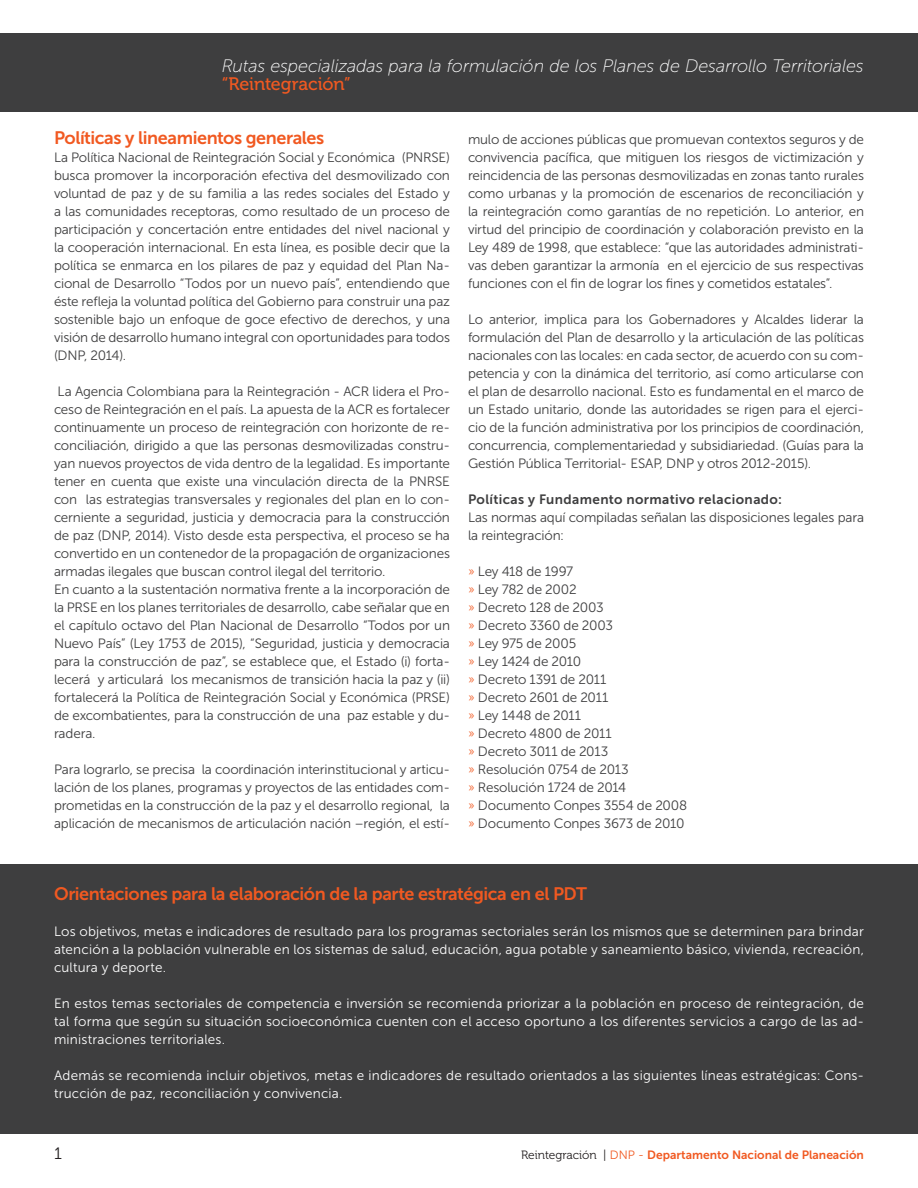
<style>
.page{position:relative;width:918px;height:1188px;background:#fff}
.page>*{position:absolute;margin:0;border:0;box-sizing:border-box;transform-origin:0 0}
.Titulo_de_Texto{font:18px "Museo Sans 700";letter-spacing:-.025em;color:#f15921}
.Sub_Titulo{font:italic 18px "Museo Sans 100";letter-spacing:-.01em;color:#fff}
.Titulo{font:18px "Museo 500";letter-spacing:-.005em;color:#f15921}
.Texto{font:16.5px "Museo 300";color:#231f20}
.Texto-2{font:13.5px/18px "Museo Sans 300";letter-spacing:-.015em;color:#3e3e3f;text-align:justify}
.Texto-3{font:13.5px/18px "Museo Sans 300";letter-spacing:.015em;color:#fff;text-align:justify}
.Texto-4{font:13.5px "Museo Sans 700";letter-spacing:.03em;color:#3e3e3f}
.t1{font:12px "Museo Sans 700";color:#f15921}
.s1{font-size:12px;color:#f15921}
.s2{font-family:"Museo 300";color:#231f20}
.s3{font-family:"Museo Sans 300";color:#231f20}
.s4{font-family:"Museo Sans 300"}
</style>
<div class="page">
<div style="left:0;top:33px;width:918px;height:78px;background:#3e3e3f"></div>
<div style="left:0;top:864px;width:918px;height:270px;background:#3e3e3f"></div>
<p class="Sub_Titulo" style="left:222px;top:56px;width:644px">Rutas especializadas para la formulación de los Planes de Desarrollo Territoriales</p>
<p class="Titulo" style="left:222px;top:74px;width:131px">“Reintegración”</p>
<p class="Titulo_de_Texto" style="left:54px;top:128px;width:272px">Políticas y lineamientos generales</p>
<p class="Texto-2" style="left:54px;top:148px;width:398px">La Política Nacional de Reintegración Social y Económica (PNRSE) busca promover la incorporación efectiva del desmovilizado con voluntad de paz y de su familia a las redes sociales del Estado y a las comunidades receptoras, como resultado de un proceso de participación y concertación entre entidades del nivel nacional y la cooperación internacional. En esta línea, es posible decir que la política se enmarca en los pilares de paz y equidad del Plan Na&shy;cional de Desarrollo “Todos por un nuevo país”, entendiendo que éste refleja la voluntad política del Gobierno para construir una paz sostenible bajo un enfoque de goce efectivo de derechos, y una visión de desarrollo humano integral con oportunidades para todos (DNP, 2014).</p>
<p class="Texto-2" style="left:54px;top:382px;width:398px">La Agencia Colombiana para la Reintegración - ACR lidera el Pro&shy;ceso de Reintegración en el país. La apuesta de la ACR es fortalecer continuamente un proceso de reintegración con horizonte de re&shy;conciliación, dirigido a que las personas desmovilizadas constru&shy;yan nuevos proyectos de vida dentro de la legalidad. Es importante tener en cuenta que existe una vinculación directa de la PNRSE con las estrategias transversales y regionales del plan en lo con&shy;cerniente a seguridad, justicia y democracia para la construcción de paz (DNP, 2014). Visto desde esta perspectiva, el proceso se ha convertido en un contenedor de la propagación de organizaciones armadas ilegales que buscan control ilegal del territorio.</p>
<p class="Texto-2" style="left:54px;top:580px;width:398px">En cuanto a la sustentación normativa frente a la incorporación de la PRSE en los planes territoriales de desarrollo, cabe señalar que en el capítulo octavo del Plan Nacional de Desarrollo “Todos por un Nuevo País” (Ley 1753 de 2015), “Seguridad, justicia y democracia para la construcción de paz”, se establece que, el Estado (i) forta&shy;lecerá y articulará los mecanismos de transición hacia la paz y (ii) fortalecerá la Política de Reintegración Social y Económica (PRSE) de excombatientes, para la construcción de una paz estable y du&shy;radera.</p>
<p class="Texto-2" style="left:54px;top:760px;width:398px">Para lograrlo, se precisa la coordinación interinstitucional y articu&shy;lación de los planes, programas y proyectos de las entidades com&shy;prometidas en la construcción de la paz y el desarrollo regional, la aplicación de mecanismos de articulación nación –región, el estí-</p>
<p class="Texto-2" style="left:468px;top:130px;width:398px">mulo de acciones públicas que promuevan contextos seguros y de convivencia pacífica, que mitiguen los riesgos de victimización y reincidencia de las personas desmovilizadas en zonas tanto rurales como urbanas y la promoción de escenarios de reconciliación y la reintegración como garantías de no repetición. Lo anterior, en virtud del principio de coordinación y colaboración previsto en la Ley 489 de 1998, que establece: “que las autoridades administrati&shy;vas deben garantizar la armonía en el ejercicio de sus respectivas funciones con el fin de lograr los fines y cometidos estatales”.</p>
<p class="Texto-2" style="left:468px;top:310px;width:398px">Lo anterior, implica para los Gobernadores y Alcaldes liderar la formulación del Plan de desarrollo y la articulación de las políticas nacionales con las locales: en cada sector, de acuerdo con su com&shy;petencia y con la dinámica del territorio, así como articularse con el plan de desarrollo nacional. Esto es fundamental en el marco de un Estado unitario, donde las autoridades se rigen para el ejerci&shy;cio de la función administrativa por los principios de coordinación, concurrencia, complementariedad y subsidiariedad. (Guías para la Gestión Pública Territorial- ESAP, DNP y otros 2012-2015).</p>
<p class="Texto-4" style="left:468px;top:492px;width:316px">Políticas y Fundamento normativo relacionado:</p>
<p class="Texto-2" style="left:468px;top:508px;width:398px">Las normas aquí compiladas señalan las disposiciones legales para la reintegración:</p>
<p class="Texto-2" style="left:468px;top:562px;width:107px"><span class="s1">»</span> Ley 418 de 1997</p>
<p class="Texto-2" style="left:468px;top:580px;width:110px"><span class="s1">»</span> Ley 782 de 2002</p>
<p class="Texto-2" style="left:468px;top:598px;width:137px"><span class="s1">»</span> Decreto 128 de 2003</p>
<p class="Texto-2" style="left:468px;top:616px;width:147px"><span class="s1">»</span> Decreto 3360 de 2003</p>
<p class="Texto-2" style="left:468px;top:634px;width:110px"><span class="s1">»</span> Ley 975 de 2005</p>
<p class="Texto-2" style="left:468px;top:652px;width:115px"><span class="s1">»</span> Ley 1424 de 2010</p>
<p class="Texto-2" style="left:468px;top:670px;width:140px"><span class="s1">»</span> Decreto 1391 de 2011</p>
<p class="Texto-2" style="left:468px;top:688px;width:142px"><span class="s1">»</span> Decreto 2601 de 2011</p>
<p class="Texto-2" style="left:468px;top:706px;width:115px"><span class="s1">»</span> Ley 1448 de 2011</p>
<p class="Texto-2" style="left:468px;top:724px;width:145px"><span class="s1">»</span> Decreto 4800 de 2011</p>
<p class="Texto-2" style="left:468px;top:742px;width:142px"><span class="s1">»</span> Decreto 3011 de 2013</p>
<p class="Texto-2" style="left:468px;top:760px;width:162px"><span class="s1">»</span> Resolución 0754 de 2013</p>
<p class="Texto-2" style="left:468px;top:778px;width:160px"><span class="s1">»</span> Resolución 1724 de 2014</p>
<p class="Texto-2" style="left:468px;top:796px;width:221px"><span class="s1">»</span> Documento Conpes 3554 de 2008</p>
<p class="Texto-2" style="left:468px;top:814px;width:218px"><span class="s1">»</span> Documento Conpes 3673 de 2010</p>
<p class="Titulo_de_Texto" style="left:54px;top:884px;width:535px">Orientaciones para la elaboración de la parte estratégica en el PDT</p>
<p class="Texto-3" style="left:54px;top:922px;width:812px">Los objetivos, metas e indicadores de resultado para los programas sectoriales serán los mismos que se determinen para brindar atención a la población vulnerable en los sistemas de salud, educación, agua potable y saneamiento básico, vivienda, recreación, cultura y deporte.</p>
<p class="Texto-3" style="left:54px;top:994px;width:812px">En estos temas sectoriales de competencia e inversión se recomienda priorizar a la población en proceso de reintegración, de tal forma que según su situación socioeconómica cuenten con el acceso oportuno a los diferentes servicios a cargo de las ad&shy;ministraciones territoriales.</p>
<p class="Texto-3" style="left:54px;top:1066px;width:812px">Además se recomienda incluir objetivos, metas e indicadores de resultado orientados a las siguientes líneas estratégicas: Cons&shy;trucción de paz, reconciliación y convivencia.</p>
<p class="Texto" style="left:54px;top:1145px;width:9px">1</p>
<p class="t1" style="left:521px;top:1148px;width:344px"><span class="s2">Reintegración</span> <span class="s3">|</span> <span class="s4">DNP -</span> Departamento Nacional de Planeación</p>
</div>
